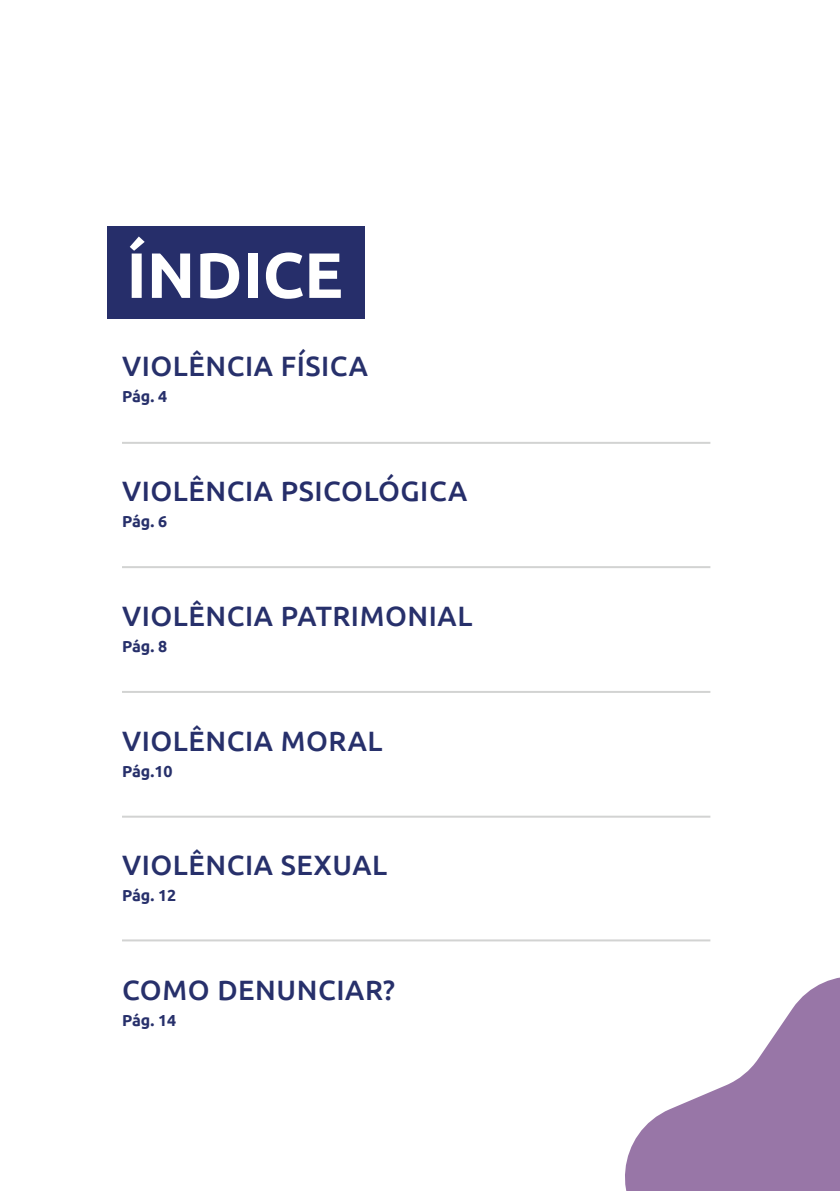
<style>
.page{position:relative;width:840px;height:1191px;background:#fff}
.page>*{position:absolute;margin:0;border:0;box-sizing:border-box;transform-origin:0 0}
.Título_1{font:700 64px "Ubuntu";color:#fff}
.t1{font:500 28px "Ubuntu";letter-spacing:.02em;color:#27306b}
.t2{font:500 28px "Ubuntu";letter-spacing:.02em;color:#262e6a}
.t3{font:700 16px "Ubuntu";color:#27306b}
</style>
<div class="page">
<svg style="left:625px;top:977px;width:214px;height:214px;fill:#9876a7"></svg>
<div style="left:107px;top:226px;width:257px;height:92px;background:#262e6a"></div>
<hr style="left:122px;top:442px;width:588px;height:2px;background:#d2d3d2">
<hr style="left:122px;top:566px;width:588px;height:2px;background:#d2d3d2">
<hr style="left:122px;top:691px;width:588px;height:2px;background:#d2d3d2">
<hr style="left:122px;top:815px;width:588px;height:2px;background:#d2d3d2">
<hr style="left:122px;top:939px;width:588px;height:2px;background:#d2d3d2">
<p class="Título_1" style="left:126px;top:236px;width:218px">ÍNDICE</p>
<p class="t1" style="left:122px;top:348px;width:247px">VIOLÊNCIA FÍSICA</p>
<p class="t3" style="left:122px;top:387px;width:47px">Pág. 4</p>
<p class="t2" style="left:122px;top:473px;width:346px">VIOLÊNCIA PSICOLÓGICA</p>
<p class="t3" style="left:122px;top:511px;width:47px">Pág. 6</p>
<p class="t1" style="left:122px;top:598px;width:351px">VIOLÊNCIA PATRIMONIAL</p>
<p class="t3" style="left:122px;top:636px;width:47px">Pág. 8</p>
<p class="t1" style="left:122px;top:723px;width:262px">VIOLÊNCIA MORAL</p>
<p class="t3" style="left:122px;top:761px;width:52px">Pág.10</p>
<p class="t1" style="left:122px;top:847px;width:266px">VIOLÊNCIA SEXUAL</p>
<p class="t3" style="left:122px;top:886px;width:56px">Pág. 12</p>
<p class="t1" style="left:122px;top:972px;width:274px">COMO DENUNCIAR?</p>
<p class="t3" style="left:122px;top:1010px;width:56px">Pág. 14</p>
</div>
